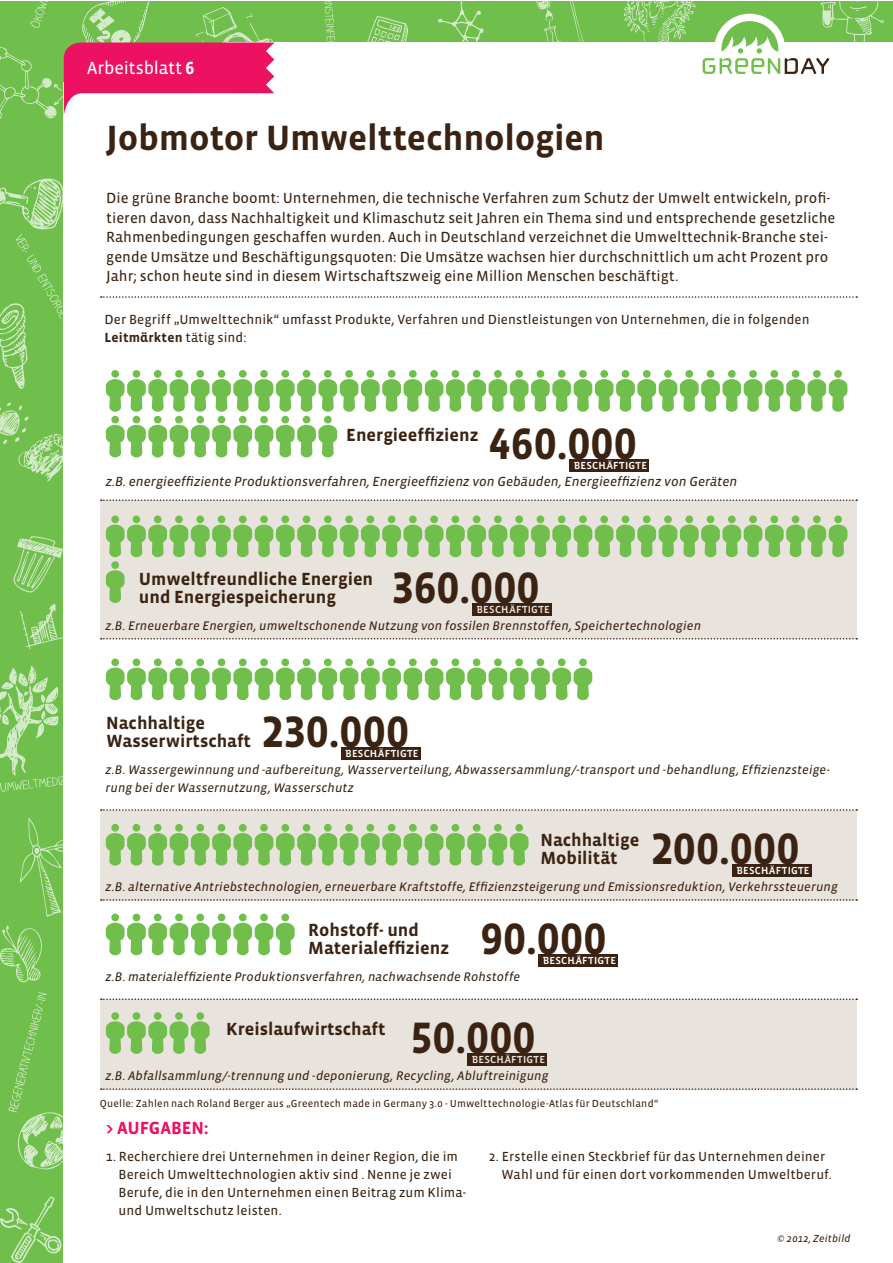
<style>
.page{position:relative;width:893px;height:1263px;background:#fff}
.page>*{position:absolute;margin:0;border:0;box-sizing:border-box;transform-origin:0 0}
.t1{font:700 45px "Vista Sans Alt";letter-spacing:.015em;color:#3a2312}
.t2{font:700 36px "Vista Sans";letter-spacing:-.01em;color:#3a2312}
.t3{font:700 18px/18px "Vista Sans";color:#3a2312}
.t4{font:18px "Vista Sans Reg";letter-spacing:-.01em;color:#fff}
.t5{font:700 18px "Vista Sans";letter-spacing:-.01em;color:#ec1161}
.t6{font:15px/19.5px "Vista Sans Reg";color:#3a2312}
.t7{font:13.5px/18px "Vista Sans Reg";letter-spacing:.01em;color:#3a2312}
.t8{font:italic 13.5px "Vista Sans Reg";color:#3a2312}
.t9{font:700 13.5px "Vista Sans Alt";letter-spacing:.01em;color:#3a2312}
.t10{font:italic 12.75px/18px "Vista Sans Reg";letter-spacing:.005em;color:#3a2312}
.t11{font:10.5px "Vista Sans Reg";letter-spacing:.02em;color:#3a2312}
.t12{font:10.5px "Vista Sans Alt Med";letter-spacing:.02em;color:#fff}
.t13{font:10.5px "Vista Sans Alt Med";letter-spacing:.02em;color:#e9e3dd}
.t14{font:italic 10.5px "Vista Sans Reg";letter-spacing:.015em;color:#3a2312}
.s1{font-family:"Vista Sans Alt";font-weight:700}
.s2{font-family:"Vista Sans Reg";font-weight:400}
</style>
<div class="page">
<div style="left:0;top:1px;width:892px;height:1262px;background:#70bf4c"></div>
<svg style="left:20px;top:818px;width:44px;height:99px"></svg>
<svg style="left:13px;top:536px;width:50px;height:57px"></svg>
<svg style="left:20px;top:604px;width:44px;height:46px"></svg>
<svg style="left:0;top:1196px;width:64px;height:67px"></svg>
<svg style="left:0;top:925px;width:42px;height:58px"></svg>
<svg style="left:0;top:177px;width:64px;height:212px"></svg>
<svg style="left:438px;top:1px;width:55px;height:42px"></svg>
<svg style="left:364px;top:16px;width:44px;height:27px"></svg>
<svg style="left:533px;top:1px;width:63px;height:42px"></svg>
<svg style="left:624px;top:1px;width:72px;height:42px"></svg>
<svg style="left:322px;top:1px;width:15px;height:42px"></svg>
<svg style="left:9px;top:992px;width:55px;height:179px"></svg>
<svg style="left:0;top:401px;width:64px;height:81px"></svg>
<div style="left:64px;top:82px;width:828px;height:1181px;background:#fff"></div>
<div style="left:227px;top:43px;width:665px;height:80px;background:#fff"></div>
<svg style="left:0;top:1px;width:274px;height:121px"></svg>
<svg style="left:703px;top:1px;width:182px;height:73px"></svg>
<div style="left:100px;top:500px;width:757px;height:139px;background:#e9e3dd"></div>
<div style="left:100px;top:810px;width:757px;height:90px;background:#e9e3dd"></div>
<div style="left:100px;top:999px;width:757px;height:90px;background:#e9e3dd"></div>
<svg style="left:106px;top:370px;width:741px;height:87px"></svg>
<svg style="left:106px;top:515px;width:741px;height:88px"></svg>
<svg style="left:0;top:658px;width:592px;height:134px"></svg>
<svg style="left:106px;top:824px;width:422px;height:41px"></svg>
<svg style="left:106px;top:1012px;width:104px;height:42px"></svg>
<svg style="left:101px;top:1088px;width:756px;height:2px"></svg>
<svg style="left:101px;top:899px;width:756px;height:2px"></svg>
<svg style="left:101px;top:638px;width:756px;height:1px"></svg>
<svg style="left:101px;top:499px;width:756px;height:2px"></svg>
<svg style="left:101px;top:296px;width:756px;height:2px"></svg>
<svg style="left:101px;top:998px;width:756px;height:2px"></svg>
<svg style="left:101px;top:809px;width:756px;height:2px"></svg>
<svg style="left:106px;top:913px;width:189px;height:42px"></svg>
<div style="left:732px;top:864px;width:80px;height:13px;background:#3a2312"></div>
<div style="left:569px;top:459px;width:80px;height:13px;background:#3a2312"></div>
<div style="left:472px;top:603px;width:80px;height:13px;background:#3a2312"></div>
<div style="left:341px;top:747px;width:80px;height:13px;background:#3a2312"></div>
<div style="left:538px;top:954px;width:80px;height:13px;background:#3a2312"></div>
<div style="left:467px;top:1053px;width:80px;height:13px;background:#3a2312"></div>
<h3 class="t4" style="left:87px;top:58px;width:109px">Arbeitsblatt <span class="s1">6</span></h3>
<h2 class="t2" style="left:106px;top:120px;width:500px">Jobmotor Umwelttechnologien</h2>
<p class="t6" style="left:106px;top:189px;width:731px">Die grüne Branche boomt: Unternehmen, die technische Verfahren zum Schutz der Umwelt entwickeln, profi&shy;tieren davon, dass Nachhaltigkeit und Klimaschutz seit Jahren ein Thema sind und entsprechende gesetzliche Rahmenbedingungen geschaffen wurden. Auch in Deutschland verzeichnet die Umwelttechnik-Branche stei&shy;gende Umsätze und Beschäftigungsquoten: Die Umsätze wachsen hier durchschnittlich um acht Prozent pro Jahr; schon heute sind in diesem Wirtschaftszweig eine Million Menschen beschäftigt.</p>
<p class="t7" style="left:105px;top:311px;width:707px">Der Begriff „Umwelttechnik“ umfasst Produkte, Verfahren und Dienstleistungen von Unternehmen, die in folgenden</p>
<p class="t9" style="left:105px;top:331px;width:143px">Leitmärkten <span class="s2">tätig sind:</span></p>
<h3 class="t3" style="left:346px;top:426px;width:134px">Energieeffizienz</h3>
<h1 class="t1" style="left:489px;top:421px;width:150px">460.000</h1>
<p class="t8" style="left:106px;top:475px;width:633px">z.B. energieeffiziente Produktionsverfahren, Energieeffizienz von Gebäuden, Energieeffizienz von Geräten</p>
<p class="t12" style="left:574px;top:460px;width:75px">BESCHÄFTIGTE</p>
<h3 class="t3" style="left:139px;top:570px;width:236px">Umweltfreundliche Energien und Energiespeicherung</h3>
<h1 class="t1" style="left:392px;top:565px;width:149px">360.000</h1>
<p class="t10" style="left:106px;top:617px;width:597px">z.B. Erneuerbare Energien, umweltschonende Nutzung von fossilen Brennstoffen, Speichertechnologien</p>
<p class="t13" style="left:477px;top:604px;width:75px">BESCHÄFTIGTE</p>
<h3 class="t3" style="left:106px;top:714px;width:146px">Nachhaltige<br>Wasserwirtschaft</h3>
<h1 class="t1" style="left:261px;top:709px;width:149px">230.000</h1>
<p class="t12" style="left:345px;top:748px;width:75px">BESCHÄFTIGTE</p>
<p class="t10" style="left:106px;top:761px;width:726px">z.B. Wassergewinnung und -aufbereitung, Wasserverteilung, Abwassersammlung/-transport und -behandlung, Effizienzsteige&shy;rung bei der Wassernutzung, Wasserschutz</p>
<h3 class="t3" style="left:540px;top:831px;width:100px">Nachhaltige<br>Mobilität</h3>
<h1 class="t1" style="left:651px;top:826px;width:150px">200.000</h1>
<p class="t12" style="left:736px;top:865px;width:75px">BESCHÄFTIGTE</p>
<p class="t10" style="left:106px;top:878px;width:734px">z.B. alternative Antriebstechnologien, erneuerbare Kraftstoffe, Effizienzsteigerung und Emissionsreduktion, Verkehrssteuerung</p>
<h3 class="t3" style="left:308px;top:921px;width:143px">Rohstoff- und<br>Materialeffizienz</h3>
<h1 class="t1" style="left:480px;top:916px;width:127px">90.000</h1>
<p class="t12" style="left:543px;top:955px;width:75px">BESCHÄFTIGTE</p>
<p class="t10" style="left:106px;top:968px;width:416px">z.B. materialeffiziente Produktionsverfahren, nachwachsende Rohstoffe</p>
<h3 class="t3" style="left:226px;top:1020px;width:161px">Kreislaufwirtschaft</h3>
<h1 class="t1" style="left:410px;top:1015px;width:127px">50.000</h1>
<p class="t13" style="left:472px;top:1054px;width:75px">BESCHÄFTIGTE</p>
<p class="t11" style="left:100px;top:1098px;width:560px">Quelle: Zahlen nach Roland Berger aus „Greentech made in Germany 3.0 - Umwelttechnologie-Atlas für Deutschland“</p>
<p class="t10" style="left:106px;top:1067px;width:444px">z.B. Abfallsammlung/-trennung und -deponierung, Recycling, Abluftreinigung</p>
<h3 class="t5" style="left:106px;top:1119px;width:104px">&gt; AUFGABEN:</h3>
<p class="t7" style="left:119px;top:1148px;width:349px;text-indent:-13px">1. Recherchiere drei Unternehmen in deiner Region, die im Bereich Umwelttechnologien aktiv sind . Nenne je zwei Berufe, die in den Unternehmen einen Beitrag zum Klima&shy;und Umweltschutz leisten.</p>
<p class="t7" style="left:501px;top:1148px;width:332px;text-indent:-13px">2. Erstelle einen Steckbrief für das Unternehmen deiner<br>Wahl und für einen dort vorkommenden Umweltberuf.</p>
<p class="t14" style="left:777px;top:1233px;width:75px">© 2012, Zeitbild</p>
</div>
